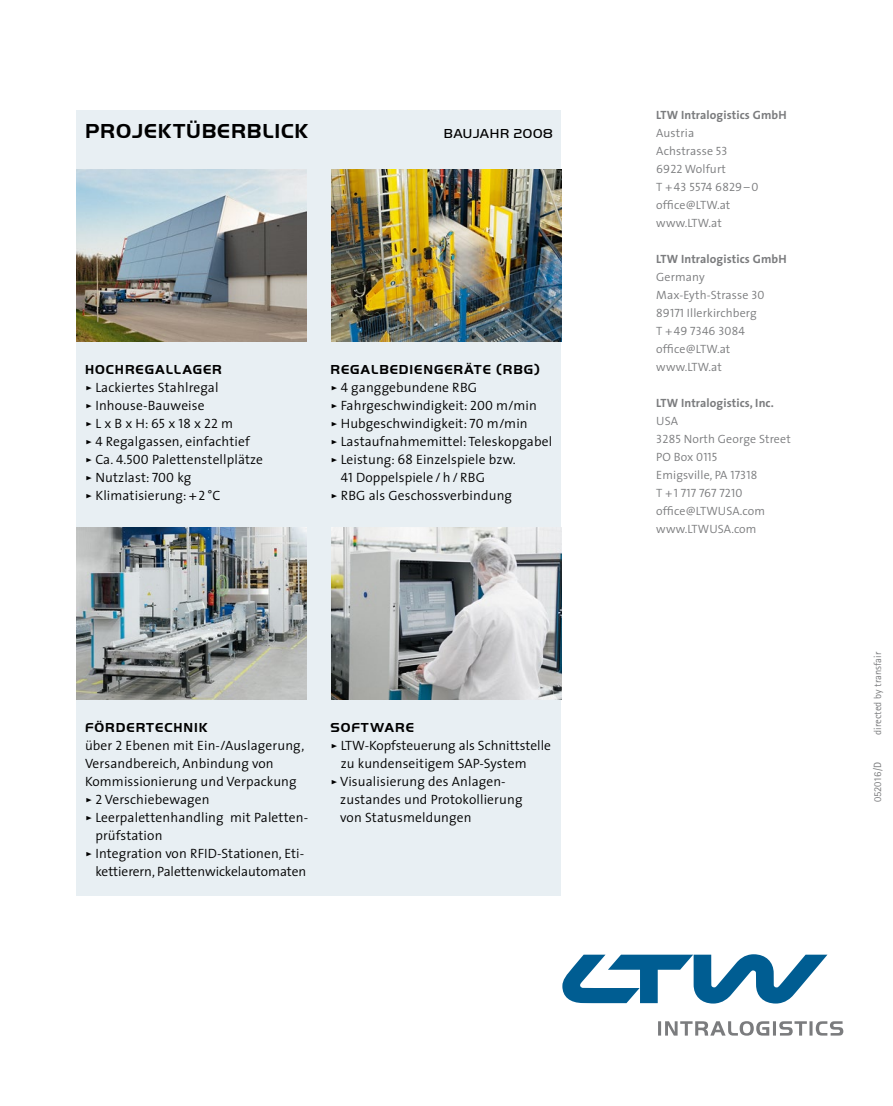
<style>
.page{position:relative;width:893px;height:1106px;background:#fff}
.page>*{position:absolute;margin:0;border:0;box-sizing:border-box;transform-origin:0 0}
.t1{font:700 21px "Handel Got D";letter-spacing:.04em;color:#000}
.t2{font:300 13.5px/18px "The Sans";letter-spacing:.01em;color:#000}
.t3{font:700 13.5px "Handel Got D";letter-spacing:.07em;color:#000}
.t4{font:13.5px "Handel Got D Ligh";letter-spacing:.05em;color:#000}
.t5{font:300 12px/18px "The Sans";letter-spacing:.01em;color:#7b7c7e}
.t6{font:700 12px "The Sans";letter-spacing:.01em;color:#7b7c7e}
.t7{font:10.5px "Rotis Sans Serif";color:#7b7c7e}
.s1{font-family:"The Sans Semi Light Caps";font-weight:400}
.s2{font-weight:700}
</style>
<div class="page">
<div style="left:77px;top:111px;width:484px;height:785px;background:#e8eff3"></div>
<img style="left:77px;top:527px;width:229px;height:173px">
<img style="left:332px;top:527px;width:229px;height:173px">
<svg style="left:562px;top:954px;width:265px;height:49px"></svg>
<svg style="left:658px;top:1021px;width:185px;height:14px"></svg>
<img style="left:77px;top:169px;width:229px;height:173px">
<img style="left:332px;top:169px;width:229px;height:173px">
<p class="t1" style="left:85px;top:119px;width:225px">PROJEKTÜBERBLICK</p>
<p class="t4" style="left:444px;top:126px;width:110px">BAUJAHR 2008</p>
<p class="t3" style="left:85px;top:361px;width:138px">HOCHREGALLAGER</p>
<p class="t2" style="left:85px;top:378px;width:135px"><span class="s1">&gt;</span> Lackiertes Stahlregal</p>
<p class="t2" style="left:85px;top:396px;width:121px"><span class="s1">&gt;</span> Inhouse-Bauweise</p>
<p class="t2" style="left:85px;top:414px;width:149px"><span class="s1">&gt;</span> L x B x H: <span class="s1">65</span> x <span class="s1">18</span> x <span class="s1">22</span> m</p>
<p class="t2" style="left:85px;top:432px;width:179px"><span class="s1">&gt; 4</span> Regalgassen, einfachtief<br><span class="s1">&gt;</span> Ca. <span class="s1">4.500</span> Palettenstellplätze</p>
<p class="t2" style="left:85px;top:468px;width:137px"><span class="s1">&gt;</span> Nutzlast: <span class="s1">700</span> kg<br><span class="s1">&gt;</span> Klimatisierung: + <span class="s1">2</span> °C</p>
<p class="t3" style="left:330px;top:361px;width:211px">REGALBEDIENGERÄTE (RBG)</p>
<p class="t2" style="left:330px;top:378px;width:148px"><span class="s1">&gt; 4</span> ganggebundene RBG</p>
<p class="t2" style="left:330px;top:396px;width:208px"><span class="s1">&gt;</span> Fahrgeschwindigkeit: <span class="s1">200</span> m/min</p>
<p class="t2" style="left:330px;top:414px;width:199px"><span class="s1">&gt;</span> Hubgeschwindigkeit: <span class="s1">70</span> m/min</p>
<p class="t2" style="left:330px;top:432px;width:223px"><span class="s1">&gt;</span> Lastaufnahmemittel: Teleskopgabel</p>
<p class="t2" style="left:341px;top:450px;width:176px;text-indent:-10px"><span class="s1">&gt;</span> Leistung: 68 Einzelspiele bzw.<br><span class="s1">41</span> Doppelspiele / h / RBG</p>
<p class="t2" style="left:330px;top:486px;width:183px"><span class="s1">&gt;</span> RBG als Geschossverbindung</p>
<p class="t3" style="left:85px;top:719px;width:124px">FÖRDERTECHNIK</p>
<p class="t2" style="left:85px;top:736px;width:221px">über <span class="s1">2</span> Ebenen mit Ein-/Auslagerung,<br>Versandbereich, Anbindung von<br>Kommissionierung und Verpackung</p>
<p class="t2" style="left:85px;top:790px;width:126px"><span class="s1">&gt; 2</span> Verschiebewagen</p>
<p class="t2" style="left:95px;top:808px;width:213px;text-indent:-10px"><span class="s1">&gt;</span> Leerpalettenhandling mit Paletten&shy;prüfstation</p>
<p class="t2" style="left:85px;top:844px;width:223px;text-align:right"><span class="s1">&gt;</span> Integration von RFID-Stationen, Eti&shy;kettierern, Palettenwickelautomaten</p>
<p class="t3" style="left:330px;top:719px;width:85px">SOFTWARE</p>
<p class="t2" style="left:341px;top:736px;width:212px;text-indent:-10px"><span class="s1">&gt;</span> LTW-Kopfsteuerung als Schnittstelle zu kundenseitigem SAP-System</p>
<p class="t2" style="left:340px;top:772px;width:184px;text-indent:-10px"><span class="s1">&gt;</span> Visualisierung des Anlagen&shy;zustandes und Protokollierung von Statusmeldungen</p>
<p class="t6" style="left:656px;top:105px;width:132px">LTW Intralogistics GmbH</p>
<p class="t5" style="left:656px;top:123px;width:39px">Austria</p>
<p class="t5" style="left:656px;top:141px;width:104px">Achstrasse <span class="s1">53<br>6922</span> Wolfurt<br>T + <span class="s1">43 5574 6829–0 </span>office@LTW.at www.LTW.at</p>
<p class="t6" style="left:656px;top:249px;width:132px">LTW Intralogistics GmbH</p>
<p class="t5" style="left:656px;top:267px;width:50px">Germany</p>
<p class="t5" style="left:656px;top:285px;width:110px">Max-Eyth-Strasse <span class="s1">30<br>89171</span> Illerkirchberg</p>
<p class="t5" style="left:656px;top:321px;width:90px">T + <span class="s1">49 7346 3084 </span>office@LTW.at www.LTW.at</p>
<p class="t5" style="left:656px;top:393px;width:136px"><span class="s2">LTW Intralogistics, Inc.<br></span>USA<br><span class="s1">3285</span> North George Street<br>PO Box <span class="s1">0115<br></span>Emigsville, PA <span class="s1">17318</span></p>
<p class="t5" style="left:656px;top:483px;width:110px">T + <span class="s1">1 717 767 7210 </span>office@LTWUSA.com www.LTWUSA.com</p>
<p class="t7" style="left:871px;top:735px;width:85px;rotate:-90deg">directed by transfair</p>
<p class="t7" style="left:871px;top:802px;width:42px;rotate:-90deg">052016/D</p>
</div>
